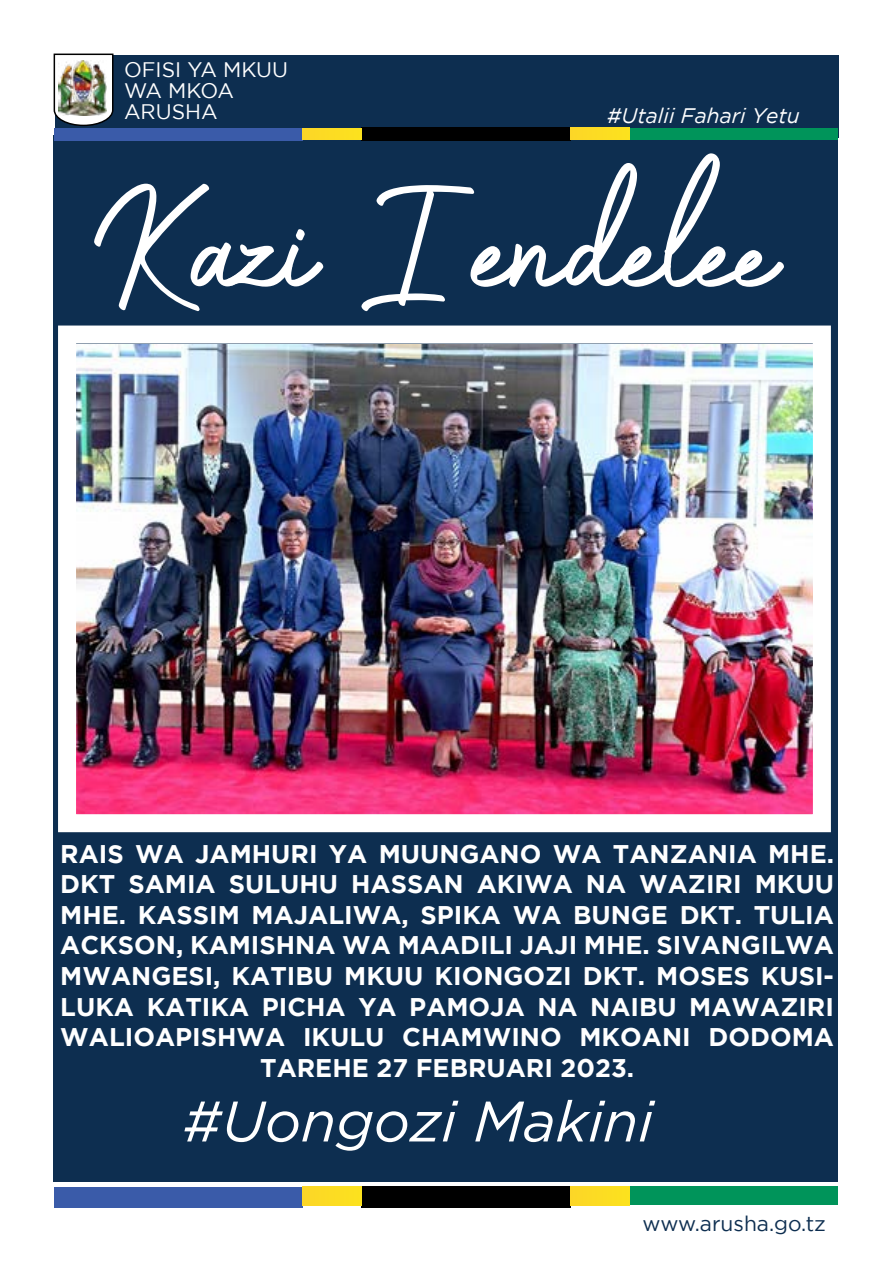
<style>
.page{position:relative;width:893px;height:1263px;background:#fff}
.page>*{position:absolute;margin:0;border:0;box-sizing:border-box;transform-origin:0 0}
.t1{font:180px "Capetown Signature";color:#fff}
.t2{font:italic 57px "Gotham";color:#fff}
.t3{font:700 25.5px/30.6px "Gotham";color:#fff;text-align:center}
.t4{font:21px/21px "Gotham";color:#fff}
.t5{font:italic 21px "Gotham";color:#fff}
.t6{font:21px "Gotham";color:#0d2e50}
</style>
<div class="page">
<div style="left:53px;top:135px;width:785px;height:1047px;background:#0d2e50"></div>
<img style="left:77px;top:345px;width:735px;height:468px">
<div style="left:55px;top:55px;width:783px;height:82px;background:#0d2e50"></div>
<div style="left:54px;top:128px;width:249px;height:13px;background:#3a5ba9"></div>
<div style="left:54px;top:1187px;width:249px;height:20px;background:#3a5ba9"></div>
<div style="left:361px;top:128px;width:210px;height:13px;background:#000"></div>
<div style="left:361px;top:1186px;width:210px;height:21px;background:#000"></div>
<div style="left:629px;top:128px;width:209px;height:11px;background:#00945a"></div>
<div style="left:629px;top:1186px;width:209px;height:19px;background:#00945a"></div>
<div style="left:303px;top:128px;width:59px;height:12px;background:#fcdc23"></div>
<div style="left:303px;top:1186px;width:59px;height:19px;background:#fcdc23"></div>
<div style="left:571px;top:128px;width:58px;height:11px;background:#fcdc23"></div>
<div style="left:571px;top:1186px;width:58px;height:19px;background:#fcdc23"></div>
<svg style="left:53px;top:53px;width:61px;height:74px;background:#aaafb4"></svg>
<img style="left:59px;top:61px;width:47px;height:55px">
<div style="left:58px;top:326px;width:773px;height:506px;border:18px solid #fff"></div>
<p class="t4" style="left:124px;top:59px;width:166px">OFISI YA MKUU<br>WA MKOA<br>ARUSHA</p>
<p class="t5" style="left:607px;top:104px;width:194px">#Utalii Fahari Yetu</p>
<h1 class="t1" style="left:94px;top:152px;width:694px">Kazi Iendelee</h1>
<p class="t3" style="left:60px;top:837px;width:775px">RAIS WA JAMHURI YA MUUNGANO WA TANZANIA MHE.<br>DKT SAMIA SULUHU HASSAN AKIWA NA WAZIRI MKUU MHE. KASSIM MAJALIWA, SPIKA WA BUNGE DKT. TULIA ACKSON, KAMISHNA WA MAADILI JAJI MHE. SIVANGILWA MWANGESI, KATIBU MKUU KIONGOZI DKT. MOSES KUSI-LUKA KATIKA PICHA YA PAMOJA NA NAIBU MAWAZIRI WALIOAPISHWA IKULU CHAMWINO MKOANI DODOMA TAREHE 27 FEBRUARI 2023.</p>
<h2 class="t2" style="left:183px;top:1090px;width:472px">#Uongozi Makini</h2>
<p class="t6" style="left:642px;top:1212px;width:185px">www.arusha.go.tz</p>
</div>
